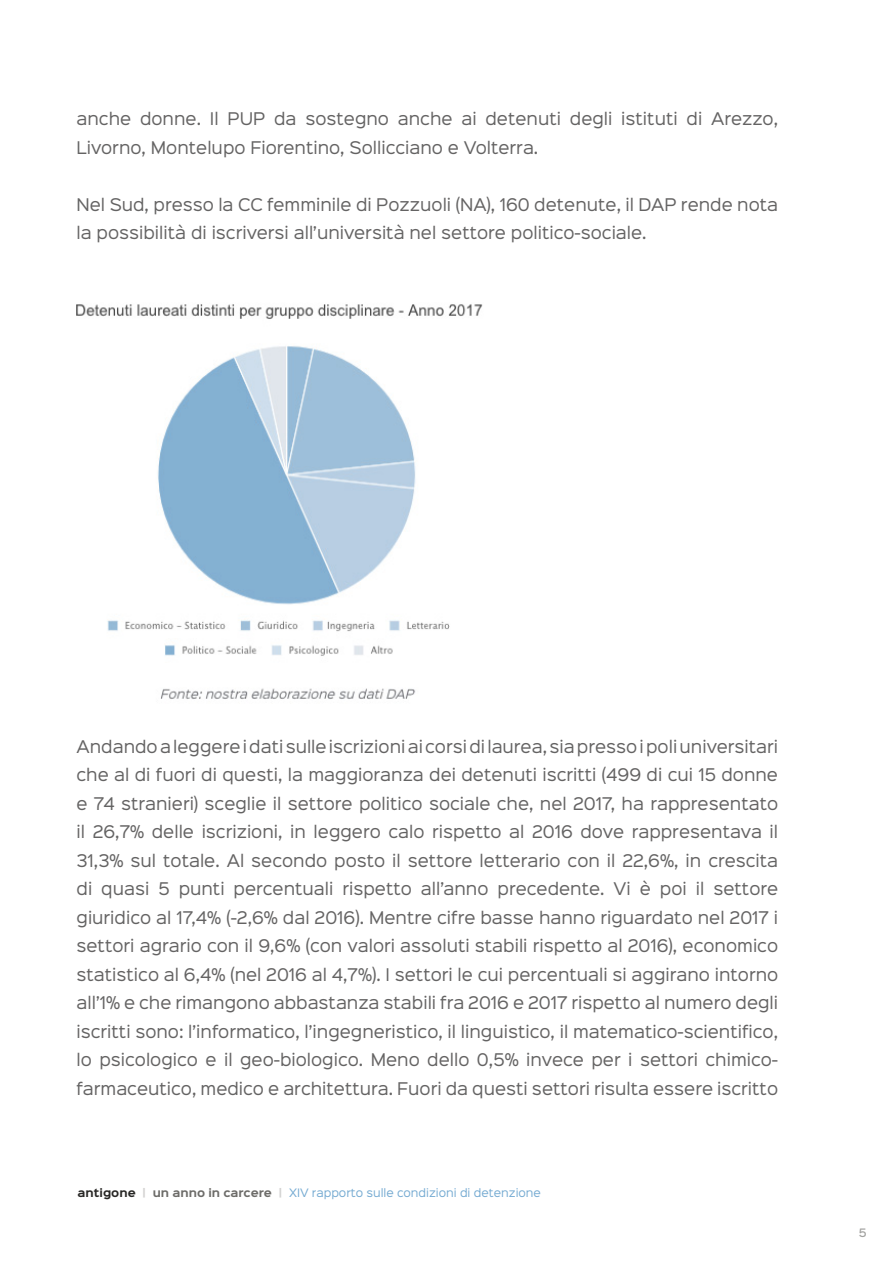
<style>
.page{position:relative;width:893px;height:1263px;background:#fff}
.page>*{position:absolute;margin:0;border:0;box-sizing:border-box;transform-origin:0 0}
.t1{font:15.75px/28.5px "Sinkin Sans 400";color:#646363}
.t2{font:10.5px "Sinkin Sans 400";color:#76abd2}
.t3{font:500 10.5px "Sinkin Sans 500";color:#a2a2a0}
.s1{font-family:"Sinkin Sans 700";font-weight:700;color:#282725}
.s2{font-family:"Sinkin Sans 700";font-weight:700;color:#d3d2d1}
.s3{font-family:"Sinkin Sans 700";font-weight:700;color:#6d6c69}
</style>
<div class="page">
<img style="left:77px;top:304px;width:406px;height:395px">
<p class="t1" style="left:77px;top:103px;width:703px">anche donne. Il PUP da sostegno anche ai detenuti degli istituti di Arezzo,<br>Livorno, Montelupo Fiorentino, Sollicciano e Volterra.</p>
<p class="t1" style="left:77px;top:189px;width:703px">Nel Sud, presso la CC femminile di Pozzuoli (NA), 160 detenute, il DAP rende nota la possibilità di iscriversi all’università nel settore politico-sociale.</p>
<p class="t1" style="left:77px;top:730px;width:703px;text-align:justify">Andando a leggere i dati sulle iscrizioni ai corsi di laurea, sia presso i poli universitari che al di fuori di questi, la maggioranza dei detenuti iscritti (499 di cui 15 donne e 74 stranieri) sceglie il settore politico sociale che, nel 2017, ha rappresentato il 26,7% delle iscrizioni, in leggero calo rispetto al 2016 dove rappresentava il 31,3% sul totale. Al secondo posto il settore letterario con il 22,6%, in crescita di quasi 5 punti percentuali rispetto all’anno precedente. Vi è poi il settore giuridico al 17,4% (-2,6% dal 2016). Mentre cifre basse hanno riguardato nel 2017 i settori agrario con il 9,6% (con valori assoluti stabili rispetto al 2016), economico statistico al 6,4% (nel 2016 al 4,7%). I settori le cui percentuali si aggirano intorno all’1% e che rimangono abbastanza stabili fra 2016 e 2017 rispetto al numero degli iscritti sono: l’informatico, l’ingegneristico, il linguistico, il matematico-scientifico, lo psicologico e il geo-biologico. Meno dello 0,5% invece per i settori chimico&shy;farmaceutico, medico e architettura. Fuori da questi settori risulta essere iscritto</p>
<p class="t2" style="left:78px;top:1183px;width:465px"><span class="s1">ANTIGONE</span> <span class="s2">|</span> <span class="s3">UN ANNO IN CARCERE</span> <span class="s2">|</span> XIV rapporto sulle condizioni di detenzione</p>
<p class="t3" style="left:859px;top:1224px;width:9px">5</p>
</div>
